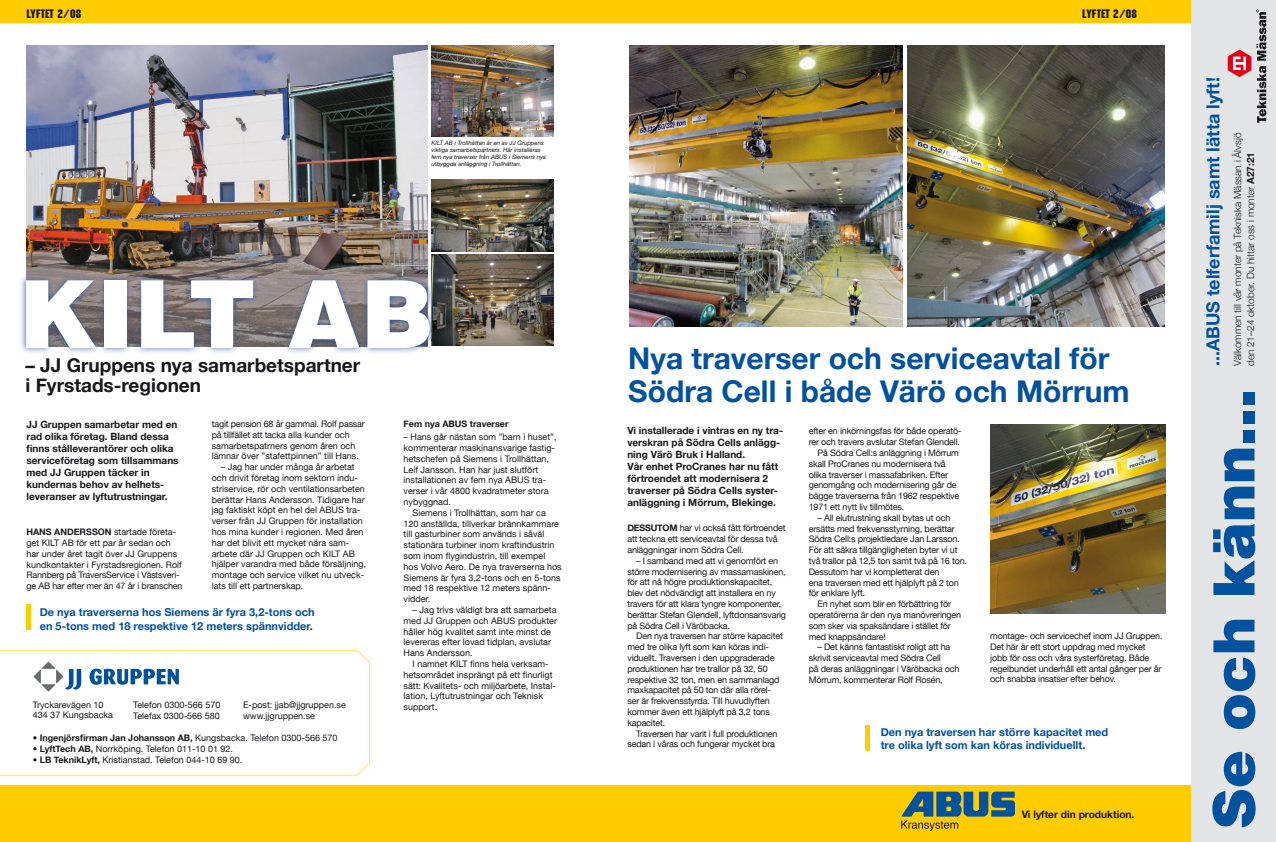
<style>
.page{position:relative;width:1276px;height:842px;background:#fff}
.page>*{position:absolute;margin:0;border:0;box-sizing:border-box;transform-origin:0 0}
.t1{font:900 94.1px "Helvetica";color:#fff}
.t2{font:900 57px "Helvetica";color:#00519e}
.t3{font:700 29.9px/32.9px "Helvetica Neue";color:#00519e}
.t4{font:700 19px/20px "Helvetica Neue";color:#1a171c}
.t5{font:700 18px "Helvetica Neue";color:#00519e}
.t6{font:12px "Machine";letter-spacing:.005em;color:#1a171c}
.t7{font:700 11px/13.2px "Helvetica Neue";color:#00519e}
.t8{font:700 10.2px "Helvetica Neue";color:#1a171c}
.t9{font:700 10px/12px "Helvetica Neue";color:#1a171c}
.t10{font:300 10px/13px "Helvetica Neue";color:#1a171c}
.t11{font:9px/10.8px "Helvetica Neue";color:#1a171c}
.t12{font:9px/10.8px "Helvetica Neue";letter-spacing:-.02em;color:#1a171c}
.t13{font:700 9px "Helvetica Neue";color:#1a171c}
.t14{font:italic 6px/7.2px "Helvetica Neue";color:#1a171c}
.s1{font-weight:700}
</style>
<div class="page">
<svg style="left:0;top:650px;width:369px;height:125px"></svg>
<img style="left:26px;top:45px;width:401px;height:229px">
<div style="left:0;top:0;width:1191px;height:23px;background:#fc0"></div>
<div style="left:0;top:785px;width:1191px;height:57px;background:#fc0"></div>
<div style="left:1191px;top:0;width:85px;height:842px;background:#e3e4e5"></div>
<svg style="left:901px;top:791px;width:114px;height:40px;background:#828d49"></svg>
<svg style="left:34px;top:662px;width:145px;height:33px"></svg>
<img style="left:21px;top:274px;width:410px;height:79px">
<hr style="left:26px;top:605px;width:4px;height:25px;background:#fc0">
<svg style="left:1227px;top:10px;width:39px;height:113px"></svg>
<img style="left:431px;top:45px;width:122px;height:92px">
<img style="left:431px;top:179px;width:122px;height:72px">
<img style="left:431px;top:255px;width:122px;height:91px">
<hr style="left:866px;top:725px;width:4px;height:25px;background:#fc0">
<img style="left:629px;top:45px;width:274px;height:282px">
<img style="left:907px;top:45px;width:257px;height:282px">
<div style="left:69px;top:691px;width:114px;height:7px;background:#fff"></div>
<img style="left:990px;top:424px;width:175px;height:189px">
<h3 class="t6" style="left:26px;top:7px;width:56px">LYFTET 2/08</h3>
<h3 class="t6" style="left:1082px;top:7px;width:56px">LYFTET 2/08</h3>
<p class="t14" style="left:431px;top:139px;width:116px">KILT AB i Trollhättan är en av JJ Gruppens viktiga samarbetspartners. Här installeras fem nya traverser från ABUS i Siemens nya utbyggda anläggning i Trollhättan.</p>
<h1 class="t1" style="left:19px;top:253px;width:416px">KILT AB</h1>
<h3 class="t4" style="left:26px;top:355px;width:336px">– JJ Gruppens nya samarbetspartner i Fyrstads-regionen</h3>
<p class="t9" style="left:26px;top:419px;width:154px">JJ Gruppen samarbetar med en rad olika företag. Bland dessa finns stålleverantörer och olika serviceföretag som tillsammans med JJ Gruppen täcker in kundernas behov av helhets&shy;leveranser av lyftutrustningar.</p>
<p class="t11" style="left:212px;top:418px;width:155px">tagit pension 68 år gammal. Rolf passar på tillfället att tacka alla kunder och samarbetspatrners genom åren och lämnar över ”stafettpinnen” till Hans.</p>
<p class="t13" style="left:403px;top:419px;width:107px">Fem nya ABUS traverser</p>
<p class="t11" style="left:403px;top:431px;width:154px">– Hans går nästan som ”barn i huset”, kommenterar maskinansvarige fastig&shy;hetschefen på Siemens i Trollhättan, Leif Jansson. Han har just slutfört installationen av fem nya ABUS tra&shy;verser i vår 4800 kvadratmeter stora nybyggnad.</p>
<p class="t11" style="left:403px;top:507px;width:160px;text-indent:9px">Siemens i Trollhättan, som har ca 120 anställda, tillverkar brännkammare till gasturbiner som används i såväl stationära turbiner inom kraftindustrin som inom flygindustrin, till exempel hos Volvo Aero. De nya traverserna hos Siemens är fyra 3,2-tons och en 5-tons med 18 respektive 12 meters spänn&shy;vidder.</p>
<p class="t11" style="left:403px;top:604px;width:155px;text-indent:9px">– Jag trivs väldigt bra att samarbeta med JJ Gruppen och ABUS produkter håller hög kvalitet samt inte minst de levereras efter lovad tidplan, avslutar Hans Andersson.</p>
<p class="t11" style="left:403px;top:658px;width:154px;text-indent:9px">I namnet KILT finns hela verksam&shy;hetsområdet insprängt på ett finurligt sätt: Kvalitets- och miljöarbete, Instal&shy;lation, Lyftutrustningar och Teknisk</p>
<p class="t11" style="left:212px;top:461px;width:156px;text-indent:9px">– Jag har under många år arbetat och drivit företag inom sektorn indu&shy;striservice, rör och ventilationsarbeten berättar Hans Andersson. Tidigare har jag faktiskt köpt en hel del ABUS tra&shy;verser från JJ Gruppen för installation hos mina kunder i regionen. Med åren har det blivit ett mycket nära sam&shy;arbete där JJ Gruppen och KILT AB hjälper varandra med både försäljning, montage och service vilket nu utveck&shy;lats till ett partnerskap.</p>
<p class="t11" style="left:26px;top:526px;width:158px"><span class="s1">HANS ANDERSSON</span> startade företa&shy;get KILT AB för ett par år sedan och har under året tagit över JJ Gruppens kundkontakter i Fyrstadsregionen. Rolf Rannberg på TraversService i Västsveri&shy;ge AB har efter mer än 47 år i branschen</p>
<p class="t7" style="left:40px;top:606px;width:276px">De nya traverserna hos Siemens är fyra 3,2-tons och en 5-tons med 18 respektive 12 meters spännvidder.</p>
<p class="t11" style="left:33px;top:699px;width:82px">Tryckarevägen 10<br>434 37 Kungsbacka</p>
<p class="t11" style="left:33px;top:732px;width:306px">• <span class="s1">Ingenjörsfirman Jan Johansson AB,</span> Kungsbacka. Telefon 0300-566 570</p>
<p class="t11" style="left:33px;top:743px;width:202px">• <span class="s1">LyftTech AB,</span> Norrköping. Telefon 011-10 01 92.</p>
<p class="t11" style="left:33px;top:754px;width:211px">• <span class="s1">LB TeknikLyft,</span> Kristianstad. Telefon 044-10 69 90.</p>
<p class="t11" style="left:133px;top:699px;width:89px">Telefon 0300-566 570</p>
<p class="t11" style="left:403px;top:701px;width:35px">support.</p>
<p class="t11" style="left:133px;top:710px;width:88px">Telefax 0300-566 580</p>
<p class="t11" style="left:243px;top:699px;width:104px">E-post: jjab@jjgruppen.se www.jjgruppen.se</p>
<h3 class="t3" style="left:628px;top:342px;width:503px">Nya traverser och serviceavtal för<br>Södra Cell i både Värö och Mörrum</h3>
<p class="t9" style="left:627px;top:424px;width:157px">Vi installerade i vintras en ny tra&shy;verskran på Södra Cells anlägg&shy;ning Värö Bruk i Halland.<br>Vår enhet ProCranes har nu fått förtroendet att modernisera 2 traverser på Södra Cells syster&shy;anläggning i Mörrum, Blekinge.</p>
<p class="t12" style="left:808px;top:426px;width:154px">efter en inkörningsfas för både operatö-</p>
<p class="t12" style="left:808px;top:436px;width:153px">rer och travers avslutar Stefan Glendell.</p>
<p class="t12" style="left:817px;top:447px;width:143px">På Södra Cell:s anläggning i Mörrum</p>
<p class="t12" style="left:808px;top:458px;width:139px">skall ProCranes nu modernisera två</p>
<p class="t12" style="left:808px;top:469px;width:141px">olika traverser i massafabriken. Efter</p>
<p class="t12" style="left:808px;top:480px;width:149px">genomgång och modernisering går de</p>
<p class="t12" style="left:808px;top:490px;width:152px">bägge traverserna från 1962 respektive</p>
<p class="t12" style="left:808px;top:501px;width:97px">1971 ett nytt liv tillmötes.</p>
<p class="t12" style="left:817px;top:512px;width:134px">– All elutrustning skall bytas ut och</p>
<p class="t12" style="left:808px;top:523px;width:148px">ersätts med frekvensstyrning, berättar</p>
<p class="t12" style="left:808px;top:534px;width:153px">Södra Cell:s projektledare Jan Larsson.</p>
<p class="t12" style="left:808px;top:544px;width:150px">För att säkra tillgängligheten byter vi ut</p>
<p class="t12" style="left:808px;top:555px;width:160px">två trallor på 12,5 ton samt två på 16 ton.</p>
<p class="t12" style="left:808px;top:566px;width:132px">Dessutom har vi kompletterat den</p>
<p class="t12" style="left:808px;top:577px;width:152px">ena traversen med ett hjälplyft på 2 ton</p>
<p class="t12" style="left:808px;top:588px;width:58px">för enklare lyft.</p>
<p class="t12" style="left:817px;top:598px;width:135px">En nyhet som blir en förbättring för</p>
<p class="t12" style="left:808px;top:609px;width:154px">operatörerna är den nya manövreringen</p>
<p class="t12" style="left:808px;top:620px;width:144px">som sker via spaksändare i stället för</p>
<p class="t12" style="left:808px;top:631px;width:79px">med knappsändare!</p>
<p class="t12" style="left:808px;top:642px;width:152px;text-indent:9px">– Det känns fantastiskt roligt att ha skrivit serviceavtal med Södra Cell<br>på deras anläggningar i Väröbacka och Mörrum, kommenterar Rolf Rosén,</p>
<p class="t12" style="left:990px;top:630px;width:174px">montage- och servicechef inom JJ Gruppen.<br>Det här är ett stort uppdrag med mycket jobb för oss och våra systerföretag. Både regelbundet underhåll ett antal gånger per år och snabba insatser efter behov.</p>
<p class="t12" style="left:627px;top:523px;width:160px"><span class="s1">DESSUTOM</span> har vi också fått förtroendet att teckna ett serviceavtal för dessa två anläggningar inom Södra Cell.</p>
<p class="t12" style="left:627px;top:555px;width:160px;text-indent:9px">– I samband med att vi genomfört en större modernisering av massamaskinen, för att nå högre produktionskapacitet, blev det nödvändigt att installera en ny travers för att klara tyngre komponenter, berättar Stefan Glendell, lyftdonsansvarig på Södra Cell i Väröbacka.</p>
<p class="t12" style="left:627px;top:631px;width:157px;text-indent:9px">Den nya traversen har större kapacitet med tre olika lyft som kan köras indi&shy;viduellt. Traversen i den uppgraderade produktionen har tre trallor på 32, 50 respektive 32 ton, men en sammanlagd maxkapacitet på 50 ton där alla rörel&shy;ser är frekvensstyrda. Till huvudlyften kommer även ett hjälplyft på 3,2 tons kapacitet.</p>
<p class="t12" style="left:627px;top:728px;width:152px;text-align:right">Traversen har varit i full produktionen sedan i våras och fungerar mycket bra</p>
<p class="t7" style="left:880px;top:725px;width:229px">Den nya traversen har större kapacitet med tre olika lyft som kan köras individuellt.</p>
<p class="t8" style="left:1021px;top:808px;width:114px">Vi lyfter din produktion.</p>
<h3 class="t5" style="left:1202px;top:366px;width:290px;rotate:-90deg">...ABUS telferfamilj samt lätta lyft!</h3>
<h2 class="t2" style="left:1196px;top:829px;width:442px;rotate:-90deg">Se och känn...</h2>
<p class="t10" style="left:1230px;top:366px;width:235px;rotate:-90deg">Välkommen till vår monter på Tekniska Mässan i Älvsjö den 21–24 oktober. Du hittar oss i monter <span class="s1">A27:21</span></p>
</div>
